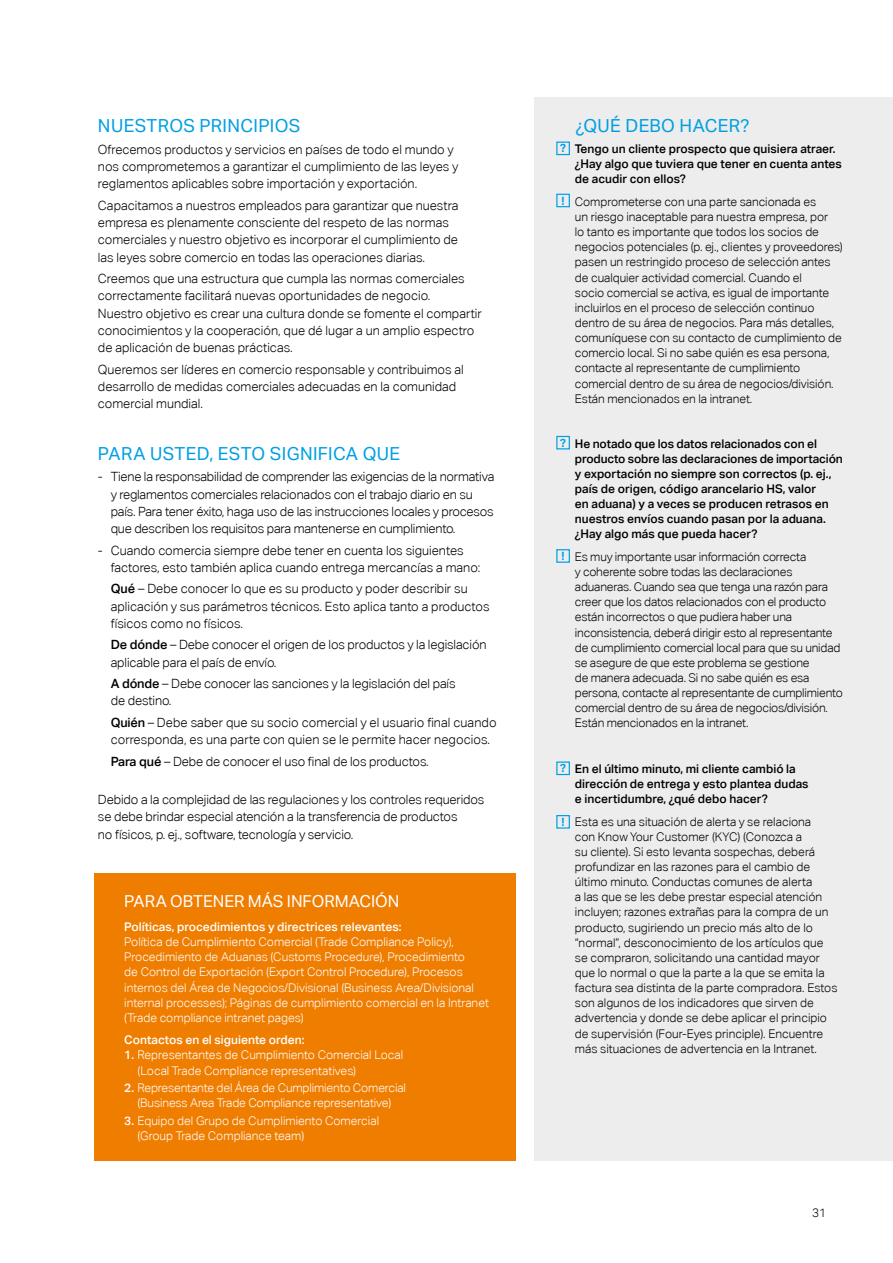
<style>
.page{position:relative;width:893px;height:1263px;background:#fff}
.page>*{position:absolute;margin:0;border:0;box-sizing:border-box;transform-origin:0 0}
.t1{font:18px "Aktiv Grotesk";letter-spacing:.02em;color:#009fe3}
.t2{font:16.5px "Aktiv Grotesk";color:#fff}
.t3{font:300 12.75px/17.2px "Aktiv Grotesk";color:#000}
.t4{font:300 12px/15.1px "Aktiv Grotesk";letter-spacing:-.005em;color:#000}
.t5{font:300 12px/15.1px "Aktiv Grotesk";color:#fff}
.t6{font:500 12px/15.1px "Aktiv Grotesk";color:#000}
.t7{font:500 12px "Aktiv Grotesk";color:#fff}
.t8{font:700 11.4px "Aktiv Grotesk";color:#009fe3}
.s1{font-weight:500}
</style>
<div class="page">
<div style="left:534px;top:98px;width:359px;height:1063px;background:#ededed"></div>
<div style="left:556px;top:142px;width:14px;height:13px;border:1px solid #009fe3"></div>
<div style="left:556px;top:194px;width:14px;height:13px;border:1px solid #009fe3"></div>
<div style="left:556px;top:436px;width:14px;height:13px;border:1px solid #009fe3"></div>
<div style="left:556px;top:549px;width:14px;height:14px;border:1px solid #009fe3"></div>
<div style="left:556px;top:761px;width:14px;height:14px;border:1px solid #009fe3"></div>
<div style="left:556px;top:815px;width:14px;height:14px;border:1px solid #009fe3"></div>
<div style="left:95px;top:873px;width:421px;height:287px;background:#ef7d00"></div>
<h1 class="t1" style="left:98px;top:115px;width:204px">NUESTROS PRINCIPIOS</h1>
<p class="t3" style="left:98px;top:141px;width:362px">Ofrecemos productos y servicios en países de todo el mundo y nos comprometemos a garantizar el cumplimiento de las leyes y reglamentos aplicables sobre importación y exportación.</p>
<p class="t3" style="left:98px;top:197px;width:362px">Capacitamos a nuestros empleados para garantizar que nuestra empresa es plenamente consciente del respeto de las normas comerciales y nuestro objetivo es incorporar el cumplimiento de las leyes sobre comercio en todas las operaciones diarias.</p>
<p class="t3" style="left:98px;top:270px;width:385px">Creemos que una estructura que cumpla las normas comerciales correctamente facilitará nuevas oportunidades de negocio.<br>Nuestro objetivo es crear una cultura donde se fomente el compartir conocimientos y la cooperación, que dé lugar a un amplio espectro de aplicación de buenas prácticas.</p>
<p class="t3" style="left:98px;top:361px;width:367px">Queremos ser líderes en comercio responsable y contribuimos al desarrollo de medidas comerciales adecuadas en la comunidad comercial mundial.</p>
<h1 class="t1" style="left:98px;top:443px;width:304px">PARA USTED, ESTO SIGNIFICA QUE</h1>
<p class="t3" style="left:111px;top:468px;width:385px;text-indent:-13px">- Tiene la responsabilidad de comprender las exigencias de la normativa y reglamentos comerciales relacionados con el trabajo diario en su país. Para tener éxito, haga uso de las instrucciones locales y procesos que describen los requisitos para mantenerse en cumplimiento.</p>
<p class="t3" style="left:111px;top:541px;width:371px;text-indent:-13px">- Cuando comercia siempre debe tener en cuenta los siguientes factores, esto también aplica cuando entrega mercancías a mano:</p>
<p class="t3" style="left:111px;top:580px;width:380px"><span class="s1">Qué</span> – Debe conocer lo que es su producto y poder describir su aplicación y sus parámetros técnicos. Esto aplica tanto a productos físicos como no físicos.</p>
<p class="t3" style="left:111px;top:636px;width:377px"><span class="s1">De dónde</span> – Debe conocer el origen de los productos y la legislación aplicable para el país de envío.</p>
<p class="t3" style="left:111px;top:675px;width:346px"><span class="s1">A dónde</span> – Debe conocer las sanciones y la legislación del país de destino.</p>
<p class="t3" style="left:111px;top:714px;width:387px"><span class="s1">Quién</span> – Debe saber que su socio comercial y el usuario final cuando corresponda, es una parte con quien se le permite hacer negocios.</p>
<p class="t3" style="left:111px;top:752px;width:320px"><span class="s1">Para qué</span> – Debe de conocer el uso final de los productos.</p>
<p class="t3" style="left:98px;top:791px;width:388px">Debido a la complejidad de las regulaciones y los controles requeridos se debe brindar especial atención a la transferencia de productos<br>no físicos, p. ej., software, tecnología y servicio.</p>
<p class="t2" style="left:124px;top:892px;width:277px">PARA OBTENER MÁS INFORMACIÓN</p>
<p class="t7" style="left:124px;top:919px;width:279px">Políticas, procedimientos y directrices relevantes:</p>
<p class="t5" style="left:124px;top:934px;width:366px">Política de Cumplimiento Comercial (Trade Compliance Policy), Procedimiento de Aduanas (Customs Procedure), Procedimiento<br>de Control de Exportación (Export Control Procedure), Procesos internos del Área de Negocios/Divisional (Business Area/Divisional internal processes); Páginas de cumplimiento comercial en la Intranet (Trade compliance intranet pages)</p>
<p class="t7" style="left:124px;top:1033px;width:182px">Contactos en el siguiente orden:</p>
<p class="t5" style="left:137px;top:1048px;width:267px;text-indent:-13px"><span class="s1">1.</span> Representantes de Cumplimiento Comercial Local (Local Trade Compliance representatives)</p>
<p class="t5" style="left:124px;top:1080px;width:283px;text-align:center"><span class="s1">2.</span> Representante del Área de Cumplimiento Comercial (Business Area Trade Compliance representative)</p>
<p class="t5" style="left:137px;top:1113px;width:243px;text-indent:-13px"><span class="s1">3.</span> Equipo del Grupo de Cumplimiento Comercial (Group Trade Compliance team)</p>
<p class="t8" style="left:560px;top:141px;width:7px">?</p>
<p class="t8" style="left:561px;top:193px;width:5px">!</p>
<p class="t8" style="left:560px;top:436px;width:7px">?</p>
<p class="t8" style="left:561px;top:549px;width:5px">!</p>
<p class="t8" style="left:560px;top:761px;width:7px">?</p>
<p class="t8" style="left:561px;top:815px;width:5px">!</p>
<h1 class="t1" style="left:575px;top:115px;width:176px">¿QUÉ DEBO HACER?</h1>
<p class="t6" style="left:575px;top:141px;width:269px">Tengo un cliente prospecto que quisiera atraer. ¿Hay algo que tuviera que tener en cuenta antes de acudir con ellos?</p>
<p class="t4" style="left:575px;top:194px;width:269px">Comprometerse con una parte sancionada es<br>un riesgo inaceptable para nuestra empresa, por<br>lo tanto es importante que todos los socios de negocios potenciales (p. ej., clientes y proveedores) pasen un restringido proceso de selección antes de cualquier actividad comercial. Cuando el<br>socio comercial se activa, es igual de importante incluirlos en el proceso de selección continuo dentro de su área de negocios. Para más detalles, comuníquese con su contacto de cumplimiento de comercio local. Si no sabe quién es esa persona, contacte al representante de cumplimiento comercial dentro de su área de negocios/división.<br>Están mencionados en la intranet.</p>
<p class="t6" style="left:575px;top:435px;width:269px">He notado que los datos relacionados con el producto sobre las declaraciones de importación y exportación no siempre son correctos (p. ej., país de origen, código arancelario HS, valor<br>en aduana) y a veces se producen retrasos en nuestros envíos cuando pasan por la aduana. ¿Hay algo más que pueda hacer?</p>
<p class="t4" style="left:575px;top:549px;width:269px">Es muy importante usar información correcta<br>y coherente sobre todas las declaraciones aduaneras. Cuando sea que tenga una razón para creer que los datos relacionados con el producto están incorrectos o que pudiera haber una inconsistencia, deberá dirigir esto al representante de cumplimiento comercial local para que su unidad se asegure de que este problema se gestione<br>de manera adecuada. Si no sabe quién es esa persona, contacte al representante de cumplimiento comercial dentro de su área de negocios/división.<br>Están mencionados en la intranet.</p>
<p class="t6" style="left:575px;top:761px;width:235px">En el último minuto, mi cliente cambió la dirección de entrega y esto plantea dudas e incertidumbre, ¿qué debo hacer?</p>
<p class="t4" style="left:575px;top:814px;width:264px">Esta es una situación de alerta y se relaciona<br>con Know Your Customer (KYC) (Conozca a<br>su cliente). Si esto levanta sospechas, deberá profundizar en las razones para el cambio de último minuto. Conductas comunes de alerta<br>a las que se les debe prestar especial atención incluyen; razones extrañas para la compra de un producto, sugiriendo un precio más alto de lo “normal”, desconocimiento de los artículos que se compraron, solicitando una cantidad mayor que lo normal o que la parte a la que se emita la factura sea distinta de la parte compradora. Estos son algunos de los indicadores que sirven de advertencia y donde se debe aplicar el principio de supervisión (Four-Eyes principle). Encuentre más situaciones de advertencia en la Intranet.</p>
<p class="t4" style="left:812px;top:1205px;width:16px">31</p>
</div>
